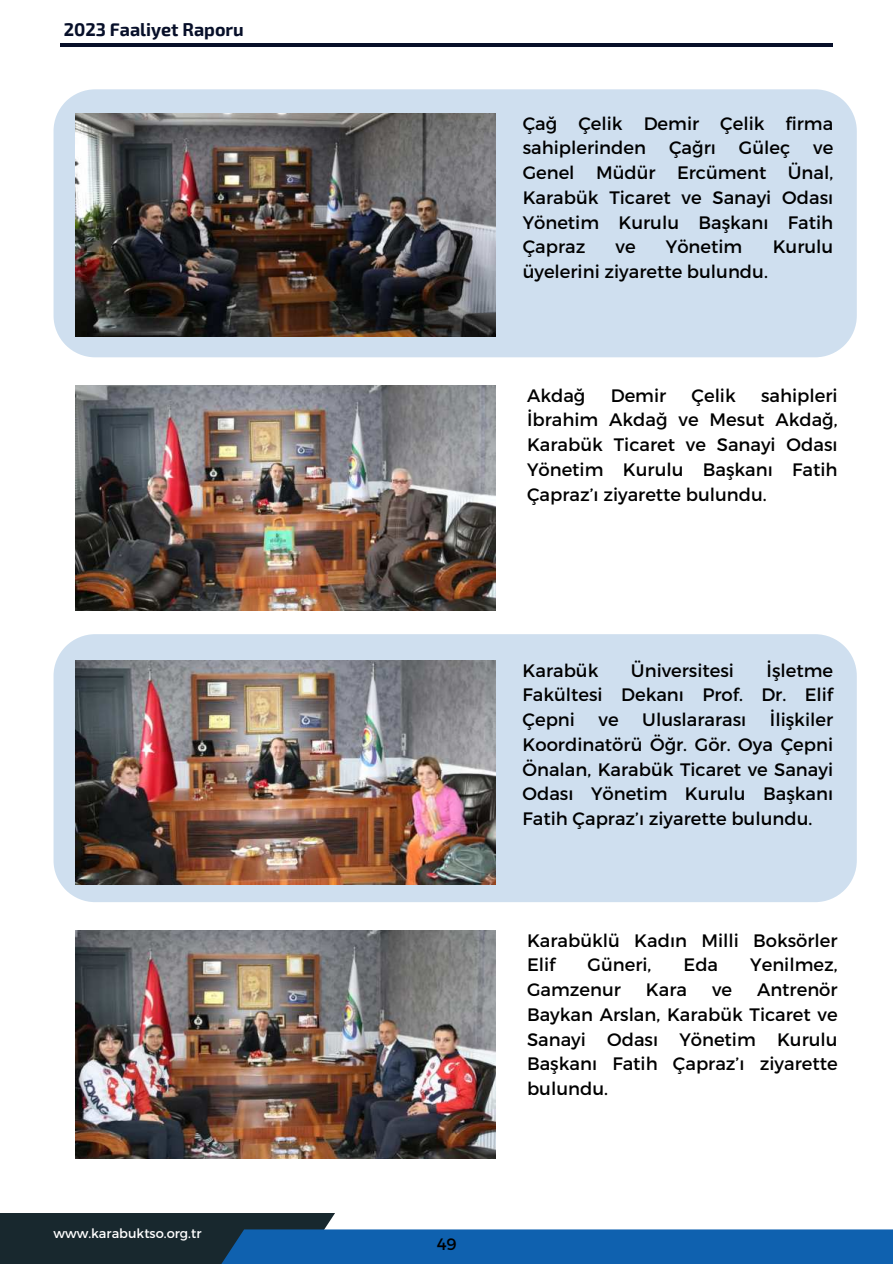
<style>
.page{position:relative;width:893px;height:1264px;background:#fff}
.page>*{position:absolute;margin:0;border:0;box-sizing:border-box;transform-origin:0 0}
.t1{font:18px/24.8px "Montserrat";color:#000;text-align:justify}
.t2{font:700 18px "Exo 2";color:#070f29}
.t3{font:16.5px "Montserrat";color:#000}
.t4{font:13.05px "Montserrat";color:#fff}
</style>
<div class="page">
<div style="left:0;top:1212px;width:335px;height:51px;background:#18282e"></div>
<div style="left:175px;top:1229px;width:717px;height:34px;background:#0f61af"></div>
<hr style="left:60px;top:44px;width:773px;height:3px;background:#070f29">
<div style="left:53px;top:89px;width:803px;height:268px;background:#cfdfef"></div>
<div style="left:53px;top:634px;width:803px;height:268px;background:#cfdfef"></div>
<img style="left:76px;top:113px;width:420px;height:223px">
<img style="left:76px;top:385px;width:420px;height:225px">
<img style="left:76px;top:660px;width:420px;height:224px">
<img style="left:76px;top:930px;width:420px;height:228px">
<p class="t2" style="left:64px;top:19px;width:182px">2023 Faaliyet Raporu</p>
<p class="t4" style="left:53px;top:1225px;width:149px">www.karabuktso.org.tr</p>
<p class="t3" style="left:436px;top:1233px;width:22px">49</p>
<p class="t1" style="left:522px;top:111px;width:312px">Çağ Çelik Demir Çelik firma sahiplerinden</p>
<p class="t1" style="left:669px;top:135px;width:48px">Çağr2</p>
<p class="t1" style="left:738px;top:135px;width:53px">Güleç</p>
<p class="t1" style="left:522px;top:135px;width:312px;text-indent:290px">ve Genel Müdür Ercüment Ünal, Karabük Ticaret ve Sanayi Odas2<br>Yönetim Kurulu Ba`kan2 Fatih Çapraz</p>
<p class="t1" style="left:615px;top:234px;width:22px">ve</p>
<p class="t1" style="left:666px;top:234px;width:78px">Yönetim</p>
<p class="t1" style="left:772px;top:234px;width:62px">Kurulu</p>
<p class="t1" style="left:522px;top:259px;width:247px">üyelerini ziyarette bulundu.</p>
<p class="t1" style="left:527px;top:383px;width:60px">Akdağ</p>
<p class="t1" style="left:610px;top:383px;width:57px">Demir</p>
<p class="t1" style="left:691px;top:383px;width:46px">Çelik</p>
<p class="t1" style="left:527px;top:383px;width:312px;text-indent:234px">sahipleri 1brahim Akdağ ve Mesut Akdağ, Karabük Ticaret ve Sanayi Odas2<br>Yönetim Kurulu Ba`kan2 Fatih Çapraz’2 ziyarette bulundu.</p>
<p class="t1" style="left:522px;top:657px;width:312px;text-indent:244px">1`letme Fakültesi Dekan2 Prof. Dr. Elif Çepni</p>
<p class="t1" style="left:522px;top:657px;width:77px">Karabük</p>
<p class="t1" style="left:631px;top:657px;width:104px">Üniversitesi</p>
<p class="t1" style="left:522px;top:707px;width:312px;text-indent:247px">1li`kiler Koordinatörü Öğr. Gör. Oya Çepni Önalan, Karabük Ticaret ve Sanayi Odas2 Yönetim Kurulu Ba`kan2<br>Fatih Çapraz’2 ziyarette bulundu.</p>
<p class="t1" style="left:598px;top:707px;width:22px">ve</p>
<p class="t1" style="left:642px;top:707px;width:105px">Uluslararas2</p>
<p class="t1" style="left:527px;top:927px;width:312px">Karabüklü Kad2n Milli Boksörler<br>Elif</p>
<p class="t1" style="left:587px;top:952px;width:65px">Güneri,</p>
<p class="t1" style="left:683px;top:952px;width:36px">Eda</p>
<p class="t1" style="left:750px;top:952px;width:89px">Yenilmez,</p>
<p class="t1" style="left:527px;top:977px;width:95px">Gamzenur</p>
<p class="t1" style="left:646px;top:977px;width:43px">Kara</p>
<p class="t1" style="left:712px;top:977px;width:22px">ve</p>
<p class="t1" style="left:527px;top:977px;width:312px;text-indent:230px">Antrenör Baykan Arslan, Karabük Ticaret ve Sanayi Odas2 Yönetim Kurulu Ba`kan2 Fatih Çapraz’2 ziyarette bulundu.</p>
</div>
